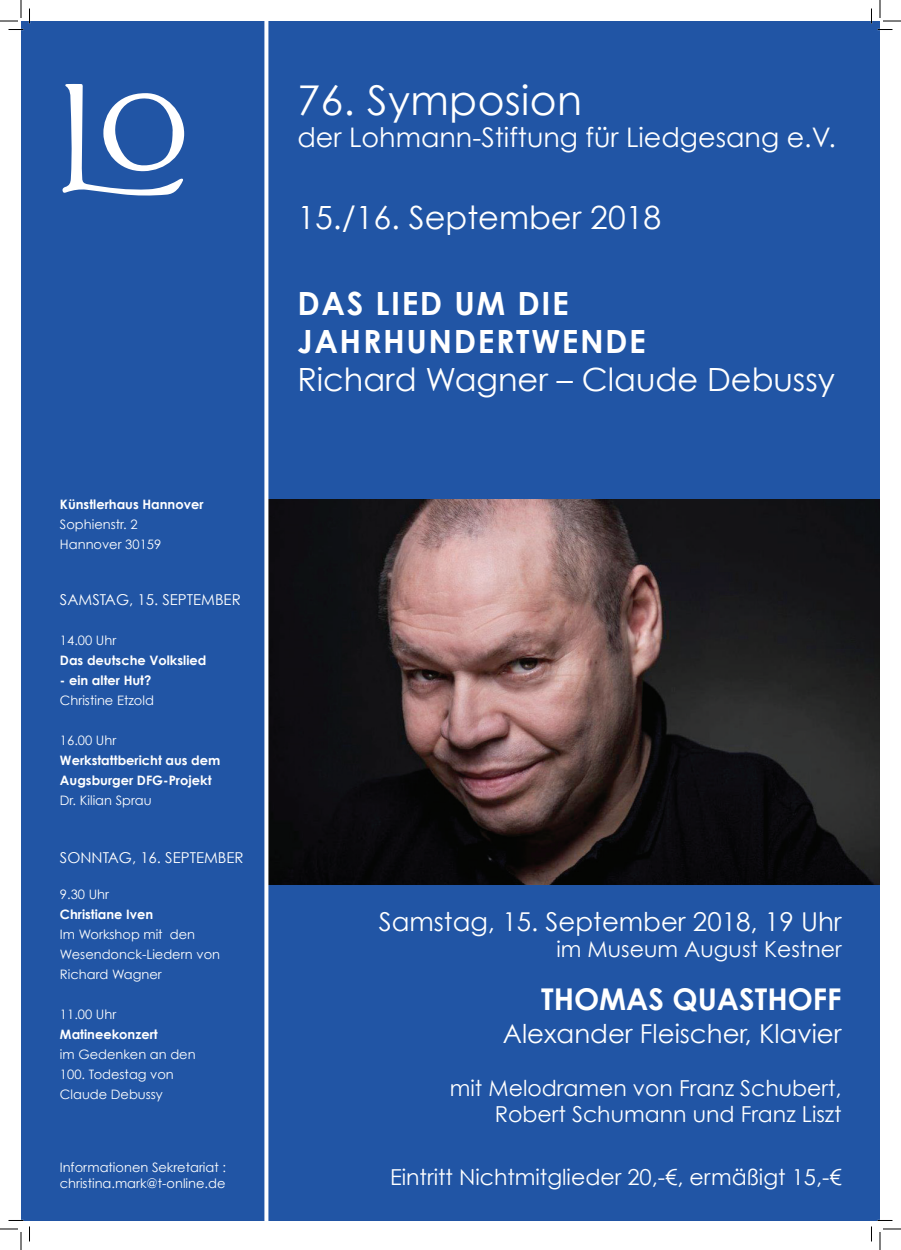
<style>
.page{position:relative;width:901px;height:1250px;background:#fff}
.page>*{position:absolute;margin:0;border:0;box-sizing:border-box;transform-origin:0 0}
.t1{font:41px "Century Gothic";letter-spacing:.01em;color:#fff}
.t2{font:32px "Century Gothic";color:#fff}
.t3{font:700 32px/38.4px "Century Gothic";letter-spacing:.05em;color:#fff}
.t4{font:700 30px "Century Gothic";color:#fff}
.t5{font:27px "Century Gothic";color:#fff}
.t6{font:26px "Century Gothic";color:#fff}
.t7{font:22px/26px "Century Gothic";color:#fff;text-align:right}
.t8{font:15px "Century Gothic";color:#fff}
.t9{font:13px/20px "Century Gothic";color:#fff}
.t10{font:700 13px/20px "Century Gothic";color:#fff}
</style>
<div class="page">
<div style="left:21px;top:21px;width:859px;height:1199px;background:#2155a5"></div>
<svg style="left:62px;top:84px;width:122px;height:112px"></svg>
<img style="left:268px;top:499px;width:612px;height:385px">
<svg style="left:264px;top:21px;width:4px;height:1200px;background:#e7ecf5"></svg>
<svg style="left:0;top:0;width:30px;height:30px"></svg>
<svg style="left:0;top:1219px;width:30px;height:31px"></svg>
<svg style="left:871px;top:0;width:30px;height:30px"></svg>
<svg style="left:871px;top:1219px;width:30px;height:31px"></svg>
<p class="t10" style="left:60px;top:494px;width:145px">Künstlerhaus H annover</p>
<p class="t9" style="left:60px;top:514px;width:103px">Sophienstr. 2<br>Hannover 30159</p>
<p class="t8" style="left:60px;top:591px;width:178px">Samstag, 15. September</p>
<p class="t9" style="left:60px;top:630px;width:58px">14.00 Uhr</p>
<p class="t10" style="left:60px;top:650px;width:148px">Das deutsche Volkslied</p>
<p class="t10" style="left:60px;top:670px;width:93px">- ein alter H ut?</p>
<p class="t9" style="left:60px;top:690px;width:95px">Christine Etzold</p>
<p class="t9" style="left:60px;top:730px;width:58px">16.00 Uhr</p>
<p class="t10" style="left:60px;top:750px;width:162px">Werkstattbericht aus dem<br>Augsburger DFG-Projekt</p>
<p class="t9" style="left:60px;top:790px;width:93px">Dr. Kilian Sprau</p>
<p class="t8" style="left:60px;top:849px;width:181px">Sonntag, 16. September</p>
<p class="t9" style="left:60px;top:884px;width:51px">9.30 Uhr</p>
<p class="t10" style="left:60px;top:904px;width:95px">Christiane Iven</p>
<p class="t9" style="left:60px;top:924px;width:162px">Im Workshop mit den<br>Wesendonck-Liedern von<br>Richard Wagner</p>
<p class="t9" style="left:60px;top:1004px;width:58px">11.00 Uhr</p>
<p class="t10" style="left:60px;top:1024px;width:99px">Matineekonzert</p>
<p class="t9" style="left:60px;top:1044px;width:137px">im Gedenken an den<br>100. Todestag von<br>Claude Debussy</p>
<p class="t9" style="left:60px;top:1159px;width:168px;line-height:15.6px">Informationen Sekretariat : christina.mark@t-online.de</p>
<h1 class="t1" style="left:297px;top:75px;width:286px">76. Symposion</h1>
<h3 class="t5" style="left:297px;top:121px;width:540px">der Lohmann-Stiftung für Liedgesang e.V.</h3>
<h2 class="t2" style="left:297px;top:197px;width:365px">15./16. September 2018</h2>
<h2 class="t3" style="left:297px;top:283px;width:350px">Das Lied um die<br>Jahrhundertwende</h2>
<h2 class="t2" style="left:297px;top:360px;width:539px">Richard Wagner – Claude Debussy</h2>
<h3 class="t6" style="left:379px;top:905px;width:464px">Samstag, 15. September 2018, 19 Uhr</h3>
<h3 class="t7" style="left:556px;top:936px;width:287px">im Museum August Kestner</h3>
<h3 class="t4" style="left:541px;top:980px;width:286px">Thomas Quasthoff</h3>
<h3 class="t6" style="left:503px;top:1018px;width:340px">Alexander Fleischer, Klavier</h3>
<h3 class="t7" style="left:450px;top:1075px;width:393px">mit Melodramen von Franz Schubert,<br>Robert Schumann und Franz Liszt</h3>
<h3 class="t7" style="left:390px;top:1164px;width:453px">Eintritt N ichtmitglieder 20,-€, ermäßigt 15,-€</h3>
</div>
